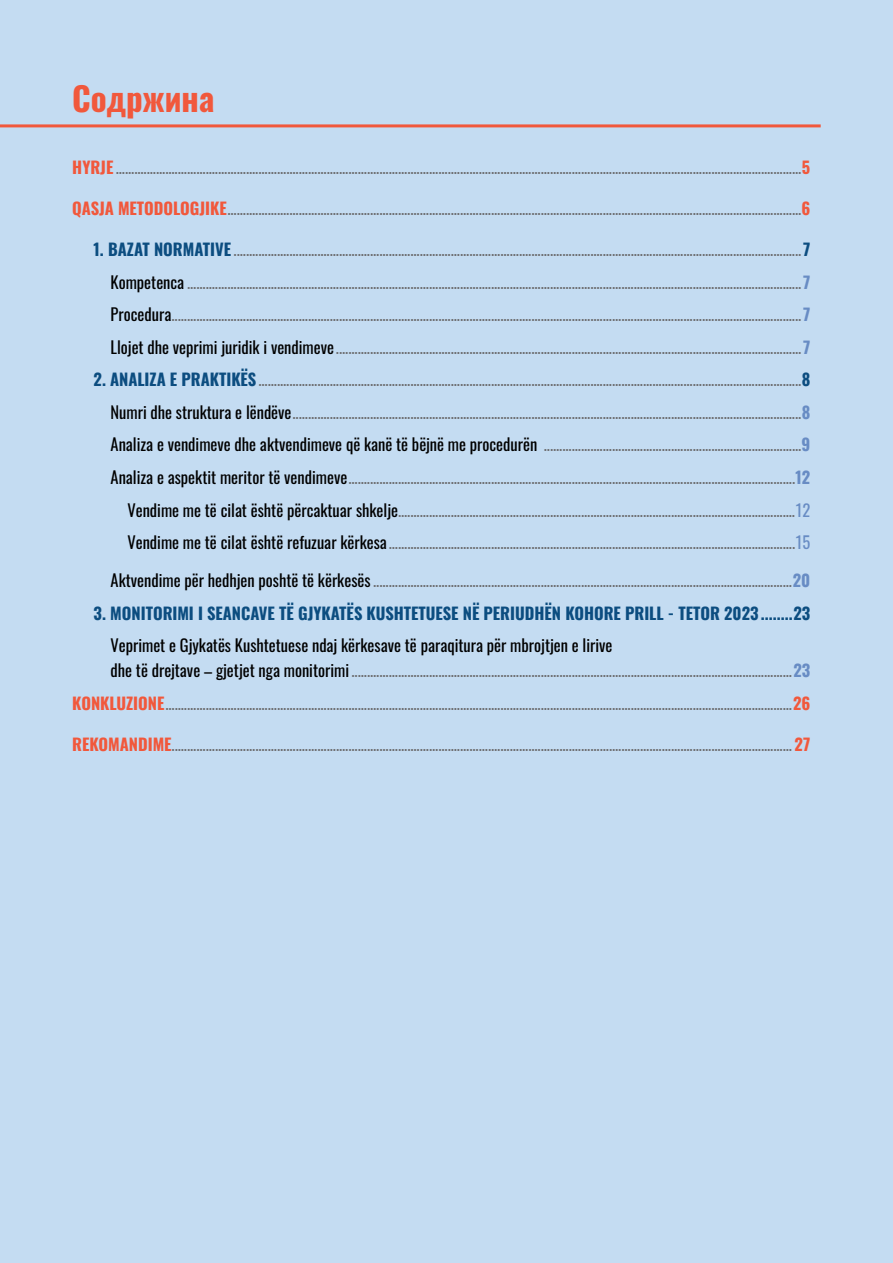
<style>
.page{position:relative;width:893px;height:1263px;background:#c4dcf2}
.page>*{position:absolute;margin:0;border:0;box-sizing:border-box;transform-origin:0 0}
.t1{font:700 33px "Oswald";color:#f1583c}
.t2{font:16.5px/32.5px "Oswald";color:#6d6e71;text-align:justify}
.t3{font:700 16.5px "Oswald";color:#0c4d80}
.s1{font-weight:700;color:#f1583c}
.s2{font-weight:700;color:#0c4d80}
.s3{color:#000}
.s4{font-weight:700;color:#688cc4}
.s5{color:#688cc4}
</style>
<div class="page">
<hr style="left:0;top:124px;width:821px;height:3px;background:#f1583c">
<h1 class="t1" style="left:72px;top:69px;width:144px">Содржина</h1>
<p class="t2" style="left:72px;top:149px;width:739px"><span class="s1">HYRJE</span> .............................................................................................................................................................................................................................<span class="s1">5</span></p>
<p class="t2" style="left:72px;top:190px;width:739px"><span class="s1">QASJA METODOLOGJIKE</span>.........................................................................................................................................................................................<span class="s1">6</span></p>
<p class="t2" style="left:111px;top:231px;width:701px;text-indent:-17px"><span class="s2">1. BAZAT NORMATIVE</span> ....................................................................................................................................................................................... <span class="s2">7<br></span><span class="s3">Kompetenca</span> ...................................................................................................................................................................................................... <span class="s4">7<br></span><span class="s3">Procedura</span>........................................................................................................................................................................................................... <span class="s4">7<br></span><span class="s3">Llojet dhe veprimi juridik i vendimeve</span> ......................................................................................................................................................<span class="s4">7</span></p>
<p class="t2" style="left:94px;top:362px;width:718px;text-align:right"><span class="s2">2. ANALIZA E PRAKTIKËS</span> ...............................................................................................................................................................................<span class="s2">8<br></span><span class="s3">Numri dhe struktura e lëndëve</span>....................................................................................................................................................................<span class="s4">8<br></span><span class="s3">Analiza e vendimeve dhe aktvendimeve që kanë të bëjnë me procedurën</span> ...................................................................................<span class="s4">9<br></span><span class="s3">Analiza e aspektit meritor të vendimeve</span>................................................................................................................................................<span class="s4">12<br></span><span class="s3">Vendime me të cilat është përcaktuar shkelje</span>................................................................................................................................<span class="s5">12<br></span><span class="s3">Vendime me të cilat është refuzuar kërkesa</span>...................................................................................................................................<span class="s5">15</span></p>
<p class="t2" style="left:111px;top:562px;width:701px"><span class="s3">Aktvendime për hedhjen poshtë të kërkesës</span> .......................................................................................................................................<span class="s4">20</span></p>
<p class="t3" style="left:94px;top:598px;width:718px">3. MONITORIMI I SEANCAVE TË GJYKATËS KUSHTETUESE NË PERIUDHËN KOHORE PRILL - TETOR 2023........23</p>
<p class="t2" style="left:111px;top:631px;width:701px;line-height:25.2px"><span class="s3">Veprimet e Gjykatës Kushtetuese ndaj kërkesave të paraqitura për mbrojtjen e lirive<br>dhe të drejtave – gjetjet nga monitorimi</span> ..............................................................................................................................................<span class="s4">23</span></p>
<p class="t2" style="left:72px;top:685px;width:739px"><span class="s1">KONKLUZIONE</span>..........................................................................................................................................................................................................<span class="s1">26</span></p>
<p class="t2" style="left:72px;top:726px;width:739px"><span class="s1">REKOMANDIME</span>........................................................................................................................................................................................................ <span class="s1">27</span></p>
</div>
